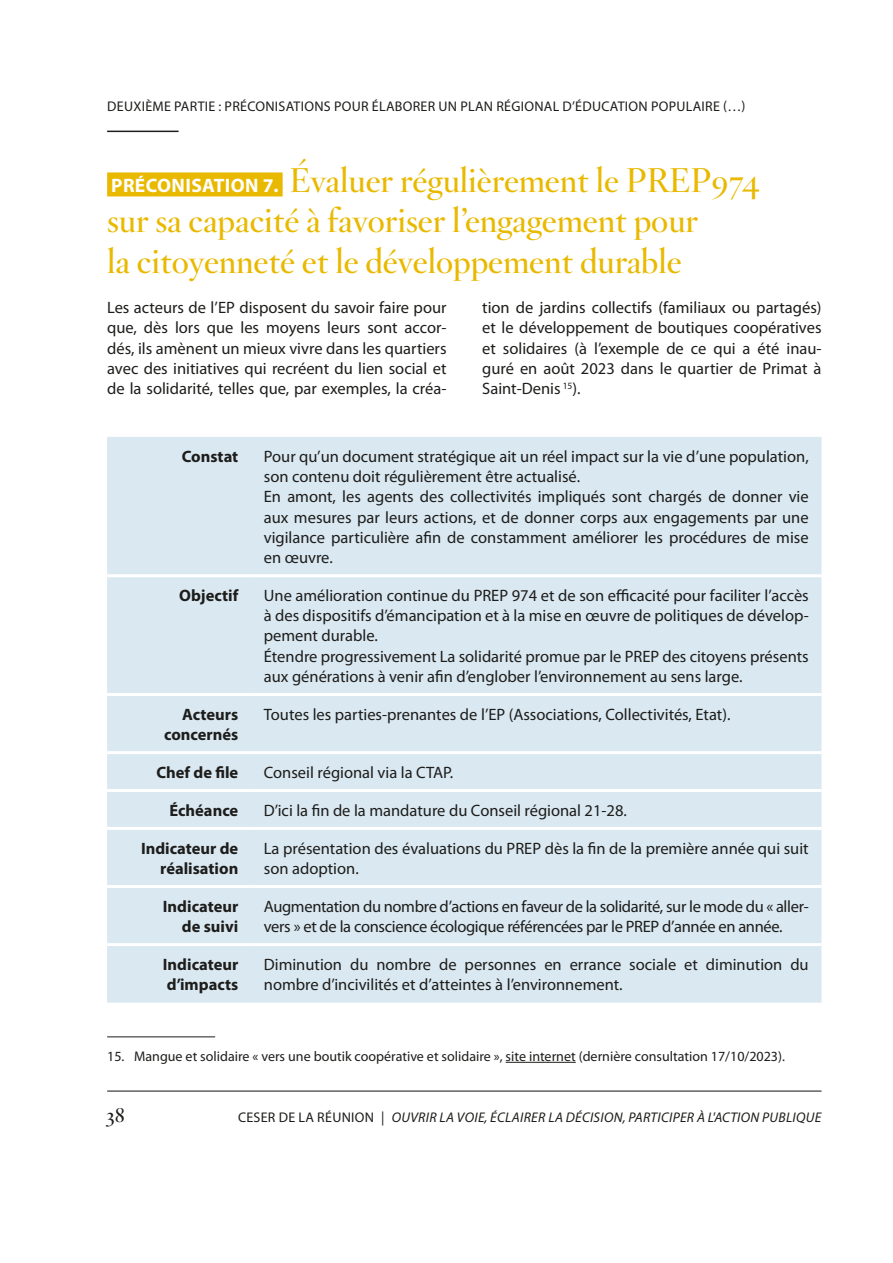
<style>
.page{position:relative;width:893px;height:1263px;background:#fff}
.page>*{position:absolute;margin:0;border:0;box-sizing:border-box;transform-origin:0 0}
.TITRE_hoefler{font:33.75px/40.3px "Hoefler Titlingpro";color:#e9b900}
.t1{font:21px "Hoefler Titlingpro";color:#1d1d1b}
.Tableau{font:16.5px/20.2px "Myriad Pro";color:#1d1d1b;text-align:justify}
.Tableau-2{font:16.5px/20.2px "Myriad Pro";letter-spacing:-.02em;color:#1d1d1b}
.Tableau-3{font:700 16.5px/20.2px "Myriad Pro";color:#1d1d1b;text-align:right}
.NOTE{font:14.1px "Myriad Pro";color:#1d1d1b}
.Petit_labeur{font:14.1px "Myriad Pro";letter-spacing:.02em;color:#1d1d1b}
.t2{font:italic 14.1px "Myriad Pro";letter-spacing:.02em;color:#1d1d1b}
.s1{font-family:"Myriad Pro";font-weight:700;font-size:19.5px;color:#fff}
.s2{font-style:normal}
</style>
<div class="page">
<hr style="left:107px;top:1090px;width:714px;height:1px;background:#1d1d1b">
<hr style="left:107px;top:131px;width:72px;height:1px;background:#1d1d1b">
<hr style="left:107px;top:1036px;width:108px;height:1px;background:#1d1d1b">
<hr style="left:506px;top:1062px;width:70px;height:1px;background:#1d1d1b">
<div style="left:107px;top:172px;width:176px;height:24px;background:#e9b900"></div>
<div style="left:107px;top:437px;width:714px;height:566px;background:#dae8f1"></div>
<hr style="left:107px;top:574px;width:144px;height:3px;background:#fff">
<hr style="left:251px;top:574px;width:570px;height:3px;background:#fff">
<hr style="left:107px;top:693px;width:144px;height:3px;background:#fff">
<hr style="left:251px;top:693px;width:570px;height:3px;background:#fff">
<hr style="left:107px;top:751px;width:144px;height:3px;background:#fff">
<hr style="left:251px;top:751px;width:570px;height:3px;background:#fff">
<hr style="left:107px;top:789px;width:144px;height:3px;background:#fff">
<hr style="left:251px;top:789px;width:570px;height:3px;background:#fff">
<hr style="left:107px;top:827px;width:144px;height:3px;background:#fff">
<hr style="left:251px;top:827px;width:570px;height:3px;background:#fff">
<hr style="left:107px;top:885px;width:144px;height:3px;background:#fff">
<hr style="left:251px;top:885px;width:570px;height:3px;background:#fff">
<hr style="left:107px;top:943px;width:144px;height:3px;background:#fff">
<hr style="left:251px;top:943px;width:570px;height:3px;background:#fff">
<p class="Petit_labeur" style="left:107px;top:98px;width:640px">DEUXIÈME PARTIE : PRÉCONISATIONS POUR ÉLABORER UN PLAN RÉGIONAL D’ÉDUCATION POPULAIRE (…)</p>
<p class="TITRE_hoefler" style="left:107px;top:159px;width:654px"><span class="s1">PRÉCONISATION 7.</span> Évaluer régulièrement le PREP974 sur sa capacité à favoriser l’engagement pour<br>la citoyenneté et le développement durable</p>
<p class="Tableau" style="left:107px;top:297px;width:341px">Les acteurs de l’EP disposent du savoir faire pour que, dès lors que les moyens leurs sont accor&shy;dés, ils amènent un mieux vivre dans les quartiers avec des initiatives qui recréent du lien social et de la solidarité, telles que, par exemples, la créa-</p>
<p class="Tableau" style="left:482px;top:297px;width:341px">tion de jardins collectifs (familiaux ou partagés) et le développement de boutiques coopératives et solidaires (à l’exemple de ce qui a été inau&shy;guré en août 2023 dans le quartier de Primat à Saint-Denis <sup>15</sup>).</p>
<p class="Tableau-3" style="left:182px;top:446px;width:58px">Constat</p>
<p class="Tableau" style="left:264px;top:446px;width:546px">Pour qu’un document stratégique ait un réel impact sur la vie d’une population, son contenu doit régulièrement être actualisé.</p>
<p class="Tableau" style="left:264px;top:486px;width:546px">En amont, les agents des collectivités impliqués sont chargés de donner vie aux mesures par leurs actions, et de donner corps aux engagements par une vigilance particulière afin de constamment améliorer les procédures de mise en œuvre.</p>
<p class="Tableau-3" style="left:179px;top:585px;width:61px">Objectif</p>
<p class="Tableau" style="left:264px;top:585px;width:546px">Une amélioration continue du PREP 974 et de son efficacité pour faciliter l’accès à des dispositifs d’émancipation et à la mise en œuvre de politiques de dévelop&shy;pement durable.</p>
<p class="Tableau" style="left:264px;top:646px;width:546px">Étendre progressivement La solidarité promue par le PREP des citoyens présents aux générations à venir afin d’englober l’environnement au sens large.</p>
<p class="Tableau-3" style="left:164px;top:703px;width:76px">Acteurs concernés</p>
<p class="Tableau" style="left:264px;top:704px;width:468px">Toutes les parties-prenantes de l’EP (Associations, Collectivités, Etat).</p>
<p class="Tableau-3" style="left:156px;top:761px;width:83px">Chef de file</p>
<p class="Tableau" style="left:264px;top:762px;width:191px">Conseil régional via la CTAP.</p>
<p class="Tableau-3" style="left:169px;top:799px;width:70px">Échéance</p>
<p class="Tableau" style="left:264px;top:800px;width:365px">D’ici la fin de la mandature du Conseil régional 21-28.</p>
<p class="Tableau-3" style="left:141px;top:837px;width:99px">Indicateur de réalisation</p>
<p class="Tableau" style="left:264px;top:838px;width:546px">La présentation des évaluations du PREP dès la fin de la première année qui suit son adoption.</p>
<p class="Tableau-3" style="left:163px;top:895px;width:77px">Indicateur de suivi</p>
<p class="Tableau-2" style="left:264px;top:896px;width:546px">Augmentation du nombre d’actions en faveur de la solidarité, sur le mode du « aller&shy;vers » et de la conscience écologique référencées par le PREP d’année en année.</p>
<p class="Tableau-3" style="left:163px;top:953px;width:77px;text-align:left">Indicateur d’impacts</p>
<p class="Tableau" style="left:264px;top:954px;width:546px">Diminution du nombre de personnes en errance sociale et diminution du nombre d’incivilités et d’atteintes à l’environnement.</p>
<p class="NOTE" style="left:107px;top:1047px;width:679px">15. Mangue et solidaire « vers une boutik coopérative et solidaire », site internet (dernière consultation 17/10/2023).</p>
<p class="t1" style="left:106px;top:1100px;width:20px">38</p>
<p class="t2" style="left:238px;top:1108px;width:585px"><span class="s2">CESER DE LA RÉUNION |</span> OUVRIR LA VOIE, ÉCLAIRER LA DÉCISION, PARTICIPER À L'ACTION PUBLIQUE</p>
</div>
